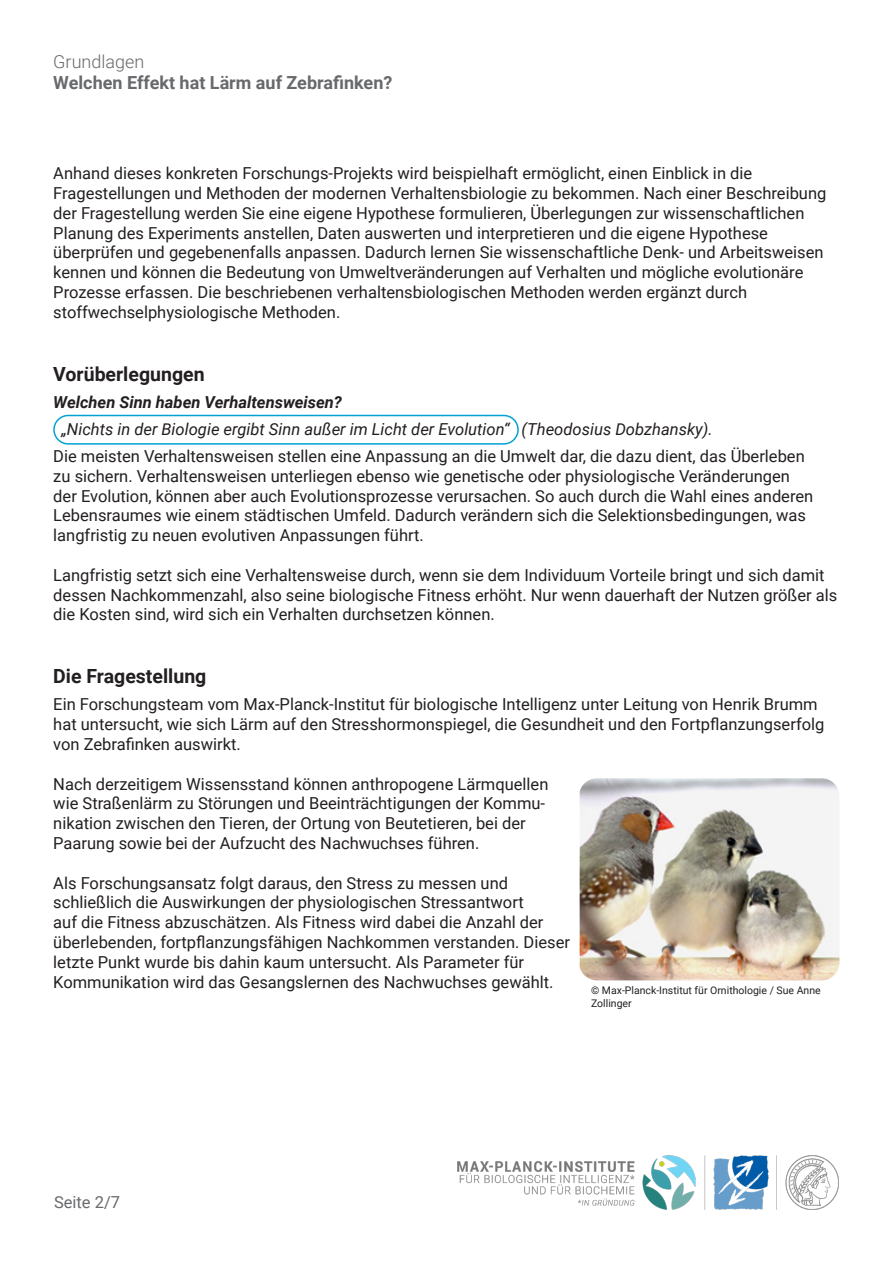
<style>
.page{position:relative;width:893px;height:1263px;background:#fff}
.page>*{position:absolute;margin:0;border:0;box-sizing:border-box;transform-origin:0 0}
.t1{font:700 19.5px "Roboto";color:#231f20}
.t2{font:700 18px "Roboto";color:#67696c}
.t3{font:300 18px "Roboto";color:#67696c}
.t4{font:16.5px/19.8px "Roboto";color:#231f20}
.t5{font:italic 16.5px "Roboto";color:#231f20}
.t6{font:italic 700 16.5px "Roboto";color:#231f20}
.t7{font:16.5px "Roboto";color:#67696c}
.t8{font:10.5px "Roboto";color:#231f20}
</style>
<div class="page">
<img style="left:458px;top:1155px;width:381px;height:54px">
<img style="left:580px;top:778px;width:259px;height:202px">
<div style="left:53px;top:415px;width:466px;height:30px;border:2px solid #00a3d1;border-radius:14px"></div>
<p class="t3" style="left:53px;top:48px;width:92px">Grundlagen</p>
<p class="t2" style="left:53px;top:70px;width:341px">Welchen Effekt hat Lärm auf Zebrafinken?</p>
<p class="t4" style="left:53px;top:163px;width:775px">Anhand dieses konkreten Forschungs-Projekts wird beispielhaft ermöglicht, einen Einblick in die Fragestellungen und Methoden der modernen Verhaltensbiologie zu bekommen. Nach einer Beschreibung der Fragestellung werden Sie eine eigene Hypothese formulieren, Überlegungen zur wissenschaftlichen Planung des Experiments anstellen, Daten auswerten und interpretieren und die eigene Hypothese überprüfen und gegebenenfalls anpassen. Dadurch lernen Sie wissenschaftliche Denk- und Arbeitsweisen kennen und können die Bedeutung von Umweltveränderungen auf Verhalten und mögliche evolutionäre Prozesse erfassen. Die beschriebenen verhaltensbiologischen Methoden werden ergänzt durch stoffwechselphysiologische Methoden.</p>
<p class="t1" style="left:53px;top:360px;width:153px">Vorüberlegungen</p>
<p class="t6" style="left:53px;top:390px;width:290px">Welchen Sinn haben Verhaltensweisen?</p>
<p class="t5" style="left:61px;top:417px;width:653px">„Nichts in der Biologie ergibt Sinn außer im Licht der Evolution“ (Theodosius Dobzhansky).</p>
<p class="t4" style="left:53px;top:445px;width:761px">Die meisten Verhaltensweisen stellen eine Anpassung an die Umwelt dar, die dazu dient, das Überleben zu sichern. Verhaltensweisen unterliegen ebenso wie genetische oder physiologische Veränderungen der Evolution, können aber auch Evolutionsprozesse verursachen. So auch durch die Wahl eines anderen Lebensraumes wie einem städtischen Umfeld. Dadurch verändern sich die Selektionsbedingungen, was langfristig zu neuen evolutiven Anpassungen führt.</p>
<p class="t4" style="left:53px;top:564px;width:786px">Langfristig setzt sich eine Verhaltensweise durch, wenn sie dem Individuum Vorteile bringt und sich damit dessen Nachkommenzahl, also seine biologische Fitness erhöht. Nur wenn dauerhaft der Nutzen größer als die Kosten sind, wird sich ein Verhalten durchsetzen können.</p>
<p class="t1" style="left:53px;top:663px;width:155px">Die Fragestellung</p>
<p class="t4" style="left:53px;top:694px;width:773px">Ein Forschungsteam vom Max-Planck-Institut für biologische Intelligenz unter Leitung von Henrik Brumm hat untersucht, wie sich Lärm auf den Stresshormonspiegel, die Gesundheit und den Fortpflanzungserfolg von Zebrafinken auswirkt.</p>
<p class="t4" style="left:53px;top:773px;width:497px">Nach derzeitigem Wissensstand können anthropogene Lärmquellen wie Straßenlärm zu Störungen und Beeinträchtigungen der Kommu&shy;nikation zwischen den Tieren, der Ortung von Beutetieren, bei der Paarung sowie bei der Aufzucht des Nachwuchses führen.</p>
<p class="t4" style="left:53px;top:872px;width:518px">Als Forschungsansatz folgt daraus, den Stress zu messen und schließlich die Auswirkungen der physiologischen Stressantwort<br>auf die Fitness abzuschätzen. Als Fitness wird dabei die Anzahl der überlebenden, fortpflanzungsfähigen Nachkommen verstanden. Dieser letzte Punkt wurde bis dahin kaum untersucht. Als Parameter für Kommunikation wird das Gesangslernen des Nachwuchses gewählt.</p>
<p class="t8" style="left:591px;top:983px;width:231px">© Max-Planck-Institut für Ornithologie / Sue Anne</p>
<p class="t8" style="left:591px;top:996px;width:42px">Zollinger</p>
<p class="t7" style="left:54px;top:1191px;width:68px">Seite 2/7</p>
</div>
